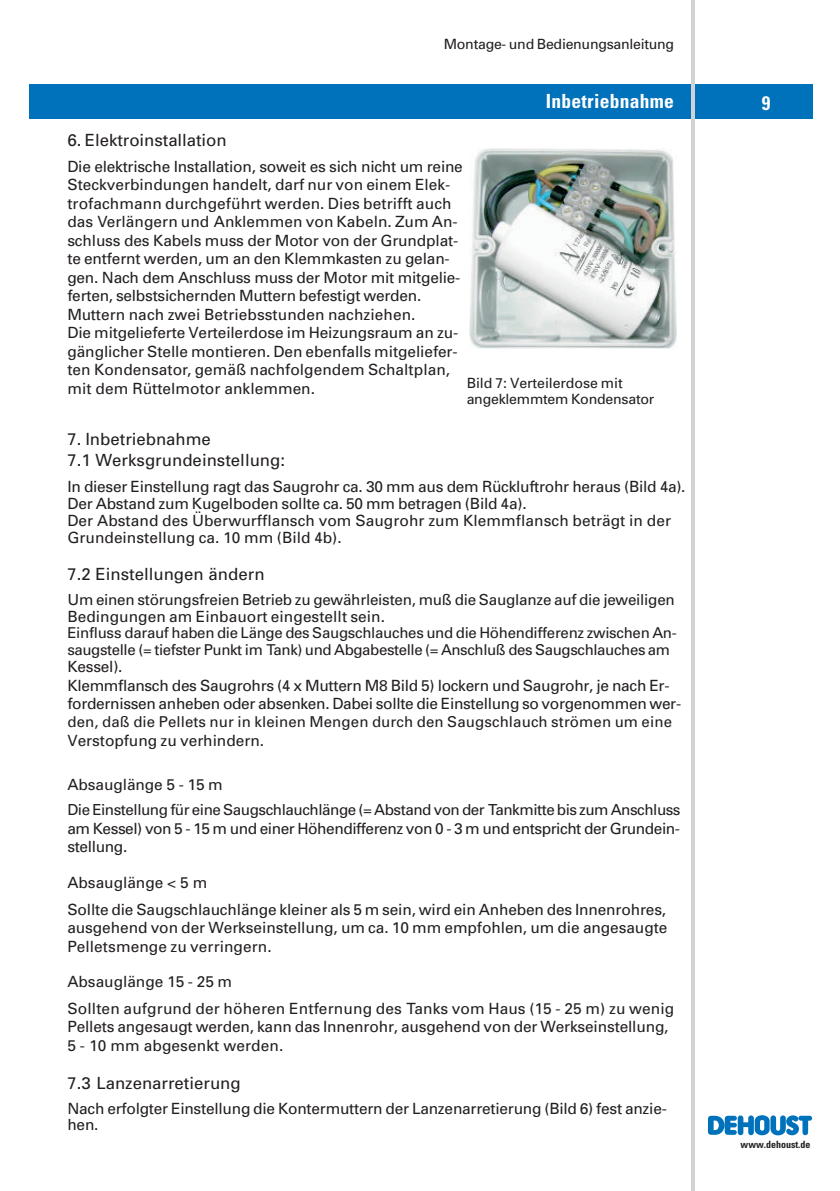
<style>
.page{position:relative;width:840px;height:1191px;background:#fff}
.page>*{position:absolute;margin:0;border:0;box-sizing:border-box;transform-origin:0 0}
.t1{font:700 condensed 19.4px "Univers";letter-spacing:.015em;color:#fff}
.t2{font:16.8px/20.2px "Univers";color:#231f20}
.t3{font:15.4px/18.4px "Univers";letter-spacing:-.01em;color:#231f20}
.t4{font:15.4px/26.8px "Univers";letter-spacing:.01em;color:#231f20}
.t5{font:15.4px/18.4px "Univers";letter-spacing:-.03em;color:#231f20}
.t6{font:15.2px "Univers";letter-spacing:-.03em;color:#231f20}
.t7{font:15px/16.8px "Univers";letter-spacing:-.02em;color:#231f20}
.t8{font:15px "Univers";letter-spacing:.01em;color:#231f20}
.t9{font:14.2px/16.8px "Univers";letter-spacing:-.015em;color:#231f20}
.t10{font:700 condensed 10px "Univers";letter-spacing:-.005em;color:#231f20}
</style>
<div class="page">
<div style="left:29px;top:85px;width:783px;height:34px;background:#0072bc"></div>
<svg style="left:690px;top:0;width:4px;height:1190px;fill:#d1d2d4"></svg>
<img style="left:469px;top:148px;width:207px;height:201px">
<svg style="left:708px;top:1115px;width:103px;height:20px"></svg>
<p class="t9" style="left:443px;top:37px;width:232px">Montage- und Bedienungsanleitung</p>
<p class="t1" style="left:545px;top:94px;width:129px">Inbetriebnahme</p>
<p class="t2" style="left:67px;top:131px;width:161px">6. Elektroinstallation</p>
<p class="t3" style="left:67px;top:158px;width:397px">Die elektrische Installation, soweit es sich nicht um reine Steckverbindungen handelt, darf nur von einem Elek&shy;trofachmann durchgeführt werden. Dies betrifft auch das Verlängern und Anklemmen von Kabeln. Zum An&shy;schluss des Kabels muss der Motor von der Grundplat&shy;te entfernt werden, um an den Klemmkasten zu gelan&shy;gen. Nach dem Anschluss muss der Motor mit mitgelie&shy;ferten, selbstsichernden Muttern befestigt werden.<br>Muttern nach zwei Betriebsstunden nachziehen.<br>Die mitgelieferte Verteilerdose im Heizungsraum an zu&shy;gänglicher Stelle montieren. Den ebenfalls mitgeliefer&shy;ten Kondensator, gemäß nachfolgendem Schaltplan, mit dem Rüttelmotor anklemmen.</p>
<p class="t9" style="left:466px;top:375px;width:189px">Bild 7: Verteilerdose mit angeklemmtem Kondensator</p>
<p class="t2" style="left:67px;top:431px;width:219px">7. Inbetriebnahme<br>7.1 Werksgrundeinstellung:</p>
<p class="t3" style="left:67px;top:479px;width:619px;line-height:16.8px">In dieser Einstellung ragt das Saugrohr ca. 30 mm aus dem Rückluftrohr heraus (Bild 4a).<br>Der Abstand zum Kugelboden sollte ca. 50 mm betragen (Bild 4a).<br>Der Abstand des Überwurfflansch vom Saugrohr zum Klemmflansch beträgt in der Grundeinstellung ca. 10 mm (Bild 4b).</p>
<p class="t2" style="left:67px;top:565px;width:199px">7.2 Einstellungen ändern</p>
<p class="t6" style="left:67px;top:594px;width:608px">Um einen störungsfreien Betrieb zu gewährleisten, muß die Sauglanze auf die jeweiligen</p>
<p class="t3" style="left:67px;top:608px;width:319px">Bedingungen am Einbauort eingestellt sein.</p>
<p class="t7" style="left:67px;top:626px;width:610px">Einfluss darauf haben die Länge des Saugschlauches und die Höhendifferenz zwischen An&shy;saugstelle (= tiefster Punkt im Tank) und Abgabestelle (= Anschluß des Saugschlauches am</p>
<p class="t3" style="left:67px;top:659px;width:615px">Kessel).<br>Klemmflansch des Saugrohrs (4 x Muttern M8 Bild 5) lockern und Saugrohr, je nach Er&shy;fordernissen anheben oder absenken. Dabei sollte die Einstellung so vorgenommen wer-</p>
<p class="t8" style="left:67px;top:716px;width:605px">den, daß die Pellets nur in kleinen Mengen durch den Saugschlauch strömen um eine</p>
<p class="t3" style="left:67px;top:732px;width:198px">Verstopfung zu verhindern.</p>
<p class="t3" style="left:67px;top:776px;width:157px">Absauglänge 5 - 15 m</p>
<p class="t6" style="left:67px;top:804px;width:614px">Die Einstellung für eine Saugschlauchlänge (= Abstand von der Tankmitte bis zum Anschluss</p>
<p class="t5" style="left:67px;top:820px;width:613px">am Kessel) von 5 - 15 m und einer Höhendifferenz von 0 - 3 m und entspricht der Grundein&shy;stellung.</p>
<p class="t3" style="left:67px;top:870px;width:600px;line-height:26.8px">Absauglänge &lt; 5 m<br>Sollte die Saugschlauchlänge kleiner als 5 m sein, wird ein Anheben des Innenrohres,</p>
<p class="t3" style="left:67px;top:919px;width:601px">ausgehend von der Werkseinstellung, um ca. 10 mm empfohlen, um die angesaugte<br>Pelletsmenge zu verringern.</p>
<p class="t4" style="left:67px;top:969px;width:608px">Absauglänge 15 - 25 m<br>Sollten aufgrund der höheren Entfernung des Tanks vom Haus (15 - 25 m) zu wenig</p>
<p class="t3" style="left:67px;top:1018px;width:602px">Pellets angesaugt werden, kann das Innenrohr, ausgehend von der Werkseinstellung,<br>5 - 10 mm abgesenkt werden.</p>
<p class="t2" style="left:67px;top:1073px;width:175px">7.3 Lanzenarretierung</p>
<p class="t3" style="left:67px;top:1100px;width:600px;line-height:16.8px">Nach erfolgter Einstellung die Kontermuttern der Lanzenarretierung (Bild 6) fest anzie&shy;hen.</p>
<p class="t1" style="left:761px;top:96px;width:10px">9</p>
<p class="t10" style="left:740px;top:1140px;width:71px">www.dehoust.de</p>
</div>
